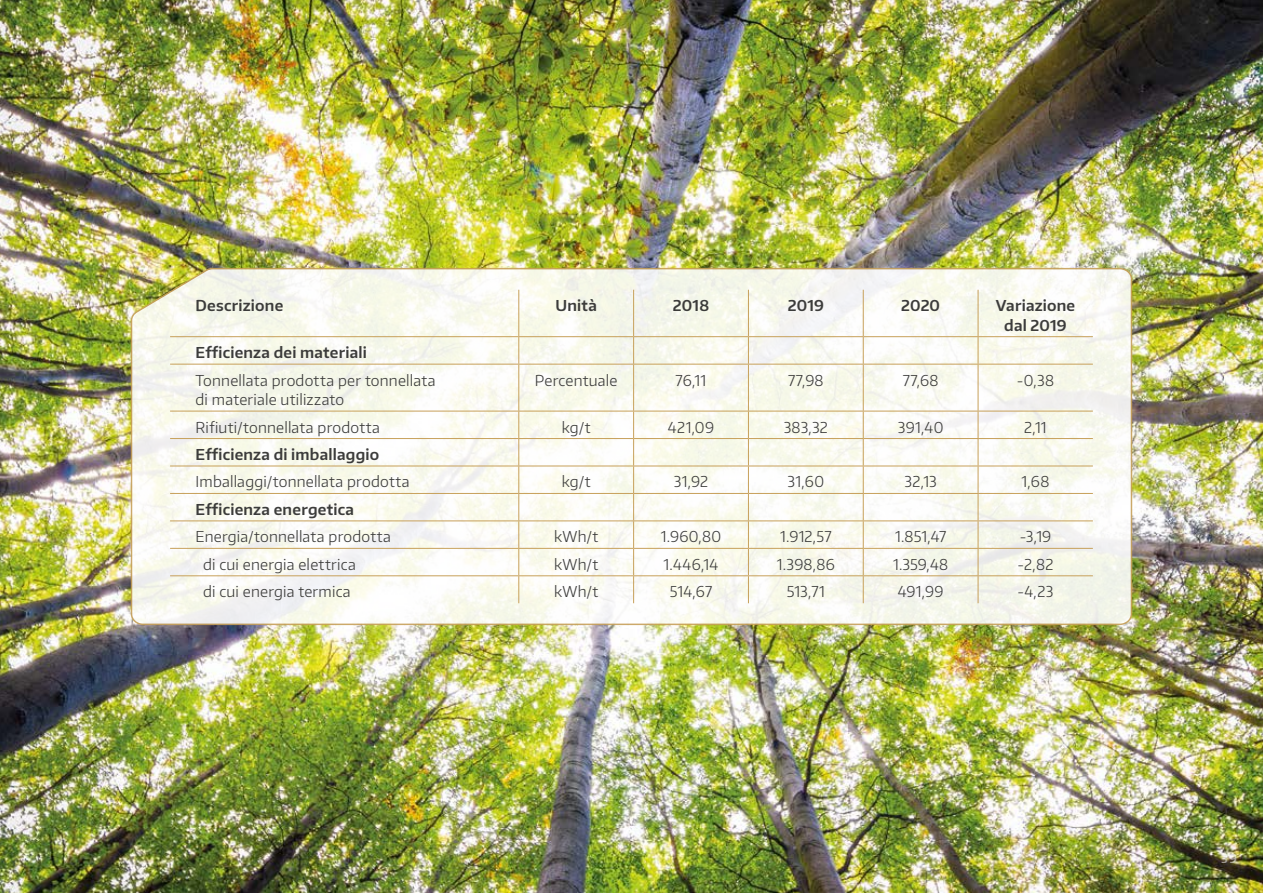
<style>
.page{position:relative;width:1263px;height:893px;background:#fff}
.page>*{position:absolute;margin:0;border:0;box-sizing:border-box;transform-origin:0 0}
.TABLE_-_Body__mittle{font:300 15px "Encode Sans Normal";letter-spacing:.015em;color:#3c3c3b}
.TABLE_-_Body__left{font:300 15px/19.5px "Encode Sans Normal";letter-spacing:.015em;color:#3c3c3b}
.TABLE_-_Body__left-2{font:600 15px "Encode Sans Normal";letter-spacing:.015em;color:#3c3c3b}
.TABLE_-_Body__mittle-2{font:600 15px/19.5px "Encode Sans Normal";letter-spacing:.015em;color:#3c3c3b;text-align:center}
.t1{font:600 12px "Encode Sans Normal";color:#fff}
</style>
<div class="page">
<img style="left:0;top:0;width:1263px;height:893px">
<svg style="left:130px;top:267px;width:1003px;height:359px"></svg>
<hr style="left:518px;top:290px;width:1px;height:46px;background:#c7a05a">
<hr style="left:633px;top:290px;width:1px;height:46px;background:#c7a05a">
<hr style="left:748px;top:290px;width:1px;height:46px;background:#c7a05a">
<hr style="left:863px;top:290px;width:1px;height:46px;background:#c7a05a">
<hr style="left:978px;top:290px;width:1px;height:46px;background:#c7a05a">
<hr style="left:170px;top:336px;width:349px;height:1px;background:#c7a05a">
<svg style="left:518px;top:337px;width:1px;height:27px"></svg>
<hr style="left:519px;top:336px;width:115px;height:1px;background:#c7a05a">
<svg style="left:633px;top:337px;width:1px;height:27px"></svg>
<hr style="left:634px;top:336px;width:114px;height:1px;background:#c7a05a">
<svg style="left:748px;top:337px;width:1px;height:27px"></svg>
<hr style="left:748px;top:336px;width:115px;height:1px;background:#c7a05a">
<svg style="left:863px;top:337px;width:1px;height:27px"></svg>
<hr style="left:863px;top:336px;width:115px;height:1px;background:#c7a05a">
<svg style="left:978px;top:337px;width:1px;height:27px"></svg>
<hr style="left:978px;top:336px;width:115px;height:1px;background:#c7a05a">
<hr style="left:170px;top:364px;width:349px;height:1px;background:#c7a05a">
<hr style="left:518px;top:364px;width:1px;height:47px;background:#c7a05a">
<hr style="left:519px;top:364px;width:115px;height:1px;background:#c7a05a">
<hr style="left:633px;top:364px;width:1px;height:47px;background:#c7a05a">
<hr style="left:634px;top:364px;width:114px;height:1px;background:#c7a05a">
<hr style="left:748px;top:364px;width:1px;height:47px;background:#c7a05a">
<hr style="left:748px;top:364px;width:115px;height:1px;background:#c7a05a">
<hr style="left:863px;top:364px;width:1px;height:47px;background:#c7a05a">
<hr style="left:863px;top:364px;width:115px;height:1px;background:#c7a05a">
<hr style="left:978px;top:364px;width:1px;height:47px;background:#c7a05a">
<hr style="left:978px;top:364px;width:115px;height:1px;background:#c7a05a">
<hr style="left:170px;top:411px;width:349px;height:1px;background:#c7a05a">
<hr style="left:519px;top:411px;width:115px;height:1px;background:#c7a05a">
<hr style="left:634px;top:411px;width:114px;height:1px;background:#c7a05a">
<hr style="left:748px;top:411px;width:115px;height:1px;background:#c7a05a">
<hr style="left:863px;top:411px;width:115px;height:1px;background:#c7a05a">
<hr style="left:978px;top:411px;width:115px;height:1px;background:#c7a05a">
<hr style="left:170px;top:438px;width:349px;height:1px;background:#c7a05a">
<hr style="left:519px;top:438px;width:115px;height:1px;background:#c7a05a">
<hr style="left:634px;top:438px;width:114px;height:1px;background:#c7a05a">
<hr style="left:748px;top:438px;width:115px;height:1px;background:#c7a05a">
<hr style="left:863px;top:438px;width:115px;height:1px;background:#c7a05a">
<hr style="left:978px;top:438px;width:115px;height:1px;background:#c7a05a">
<hr style="left:170px;top:466px;width:349px;height:1px;background:#c7a05a">
<hr style="left:519px;top:466px;width:115px;height:1px;background:#c7a05a">
<hr style="left:634px;top:466px;width:114px;height:1px;background:#c7a05a">
<hr style="left:748px;top:466px;width:115px;height:1px;background:#c7a05a">
<hr style="left:863px;top:466px;width:115px;height:1px;background:#c7a05a">
<hr style="left:978px;top:466px;width:115px;height:1px;background:#c7a05a">
<hr style="left:170px;top:493px;width:349px;height:1px;background:#c7a05a">
<hr style="left:519px;top:493px;width:115px;height:1px;background:#c7a05a">
<hr style="left:634px;top:493px;width:114px;height:1px;background:#c7a05a">
<hr style="left:748px;top:493px;width:115px;height:1px;background:#c7a05a">
<hr style="left:863px;top:493px;width:115px;height:1px;background:#c7a05a">
<hr style="left:978px;top:493px;width:115px;height:1px;background:#c7a05a">
<hr style="left:170px;top:520px;width:349px;height:1px;background:#c7a05a">
<hr style="left:519px;top:520px;width:115px;height:1px;background:#c7a05a">
<hr style="left:634px;top:520px;width:114px;height:1px;background:#c7a05a">
<hr style="left:748px;top:520px;width:115px;height:1px;background:#c7a05a">
<hr style="left:863px;top:520px;width:115px;height:1px;background:#c7a05a">
<hr style="left:978px;top:520px;width:115px;height:1px;background:#c7a05a">
<hr style="left:170px;top:548px;width:349px;height:1px;background:#c7a05a">
<hr style="left:519px;top:548px;width:115px;height:1px;background:#c7a05a">
<hr style="left:634px;top:548px;width:114px;height:1px;background:#c7a05a">
<hr style="left:748px;top:548px;width:115px;height:1px;background:#c7a05a">
<hr style="left:863px;top:548px;width:115px;height:1px;background:#c7a05a">
<hr style="left:978px;top:548px;width:115px;height:1px;background:#c7a05a">
<hr style="left:170px;top:575px;width:349px;height:1px;background:#c7a05a">
<svg style="left:518px;top:411px;width:1px;height:192px"></svg>
<hr style="left:519px;top:575px;width:115px;height:1px;background:#c7a05a">
<svg style="left:633px;top:411px;width:1px;height:192px"></svg>
<hr style="left:634px;top:575px;width:114px;height:1px;background:#c7a05a">
<svg style="left:748px;top:411px;width:1px;height:192px"></svg>
<hr style="left:748px;top:575px;width:115px;height:1px;background:#c7a05a">
<svg style="left:863px;top:411px;width:1px;height:192px"></svg>
<hr style="left:863px;top:575px;width:115px;height:1px;background:#c7a05a">
<svg style="left:978px;top:411px;width:1px;height:192px"></svg>
<hr style="left:978px;top:575px;width:115px;height:1px;background:#c7a05a">
<p class="TABLE_-_Body__left-2" style="left:196px;top:296px;width:89px">Descrizione</p>
<p class="TABLE_-_Body__mittle-2" style="left:555px;top:295px;width:43px">Unità</p>
<p class="TABLE_-_Body__mittle-2" style="left:673px;top:295px;width:38px">2018</p>
<p class="TABLE_-_Body__mittle-2" style="left:788px;top:295px;width:38px">2019</p>
<p class="TABLE_-_Body__mittle-2" style="left:901px;top:295px;width:40px">2020</p>
<p class="TABLE_-_Body__mittle-2" style="left:996px;top:295px;width:81px">Variazione dal 2019</p>
<p class="TABLE_-_Body__left-2" style="left:196px;top:343px;width:173px">Efficienza dei materiali</p>
<p class="TABLE_-_Body__left" style="left:196px;top:370px;width:241px">Tonnellata prodotta per tonnellata di materiale utilizzato</p>
<p class="TABLE_-_Body__mittle" style="left:535px;top:370px;width:84px">Percentuale</p>
<p class="TABLE_-_Body__mittle" style="left:676px;top:370px;width:32px">76,11</p>
<p class="TABLE_-_Body__mittle" style="left:788px;top:370px;width:37px">77,98</p>
<p class="TABLE_-_Body__mittle" style="left:903px;top:370px;width:37px">77,68</p>
<p class="TABLE_-_Body__mittle" style="left:1017px;top:370px;width:39px">-0,38</p>
<p class="TABLE_-_Body__left" style="left:196px;top:417px;width:186px">Rifiuti/tonnellata prodotta</p>
<p class="TABLE_-_Body__mittle" style="left:562px;top:417px;width:30px">kg/t</p>
<p class="TABLE_-_Body__mittle" style="left:668px;top:417px;width:48px">421,09</p>
<p class="TABLE_-_Body__mittle" style="left:784px;top:417px;width:46px">383,32</p>
<p class="TABLE_-_Body__mittle" style="left:898px;top:417px;width:47px">391,40</p>
<p class="TABLE_-_Body__mittle" style="left:1024px;top:417px;width:24px">2,11</p>
<p class="TABLE_-_Body__left-2" style="left:196px;top:445px;width:185px">Efficienza di imballaggio</p>
<p class="TABLE_-_Body__left" style="left:196px;top:472px;width:216px">Imballaggi/tonnellata prodotta</p>
<p class="TABLE_-_Body__mittle" style="left:562px;top:472px;width:30px">kg/t</p>
<p class="TABLE_-_Body__mittle" style="left:674px;top:472px;width:36px">31,92</p>
<p class="TABLE_-_Body__mittle" style="left:788px;top:472px;width:38px">31,60</p>
<p class="TABLE_-_Body__mittle" style="left:904px;top:472px;width:34px">32,13</p>
<p class="TABLE_-_Body__mittle" style="left:1021px;top:472px;width:29px">1,68</p>
<p class="TABLE_-_Body__left-2" style="left:196px;top:499px;width:160px">Efficienza energetica</p>
<p class="TABLE_-_Body__left" style="left:196px;top:526px;width:197px">Energia/tonnellata prodotta</p>
<p class="TABLE_-_Body__mittle" style="left:554px;top:527px;width:46px">kWh/t</p>
<p class="TABLE_-_Body__mittle" style="left:661px;top:527px;width:62px">1.960,80</p>
<p class="TABLE_-_Body__mittle" style="left:780px;top:527px;width:53px">1.912,57</p>
<p class="TABLE_-_Body__mittle" style="left:895px;top:527px;width:53px">1.851,47</p>
<p class="TABLE_-_Body__mittle" style="left:1020px;top:527px;width:33px">-3,19</p>
<p class="TABLE_-_Body__left" style="left:203px;top:554px;width:154px">di cui energia elettrica</p>
<p class="TABLE_-_Body__mittle" style="left:554px;top:554px;width:46px">kWh/t</p>
<p class="TABLE_-_Body__mittle" style="left:664px;top:554px;width:56px">1.446,14</p>
<p class="TABLE_-_Body__mittle" style="left:777px;top:554px;width:59px">1.398,86</p>
<p class="TABLE_-_Body__mittle" style="left:893px;top:554px;width:57px">1.359,48</p>
<p class="TABLE_-_Body__mittle" style="left:1017px;top:554px;width:37px">-2,82</p>
<p class="TABLE_-_Body__left" style="left:203px;top:581px;width:149px">di cui energia termica</p>
<p class="TABLE_-_Body__mittle" style="left:554px;top:582px;width:46px">kWh/t</p>
<p class="TABLE_-_Body__mittle" style="left:670px;top:582px;width:44px">514,67</p>
<p class="TABLE_-_Body__mittle" style="left:787px;top:582px;width:40px">513,71</p>
<p class="TABLE_-_Body__mittle" style="left:898px;top:582px;width:47px">491,99</p>
<p class="TABLE_-_Body__mittle" style="left:1017px;top:582px;width:37px">-4,23</p>
<p class="t1" style="left:1221px;top:850px;width:17px">39</p>
</div>
